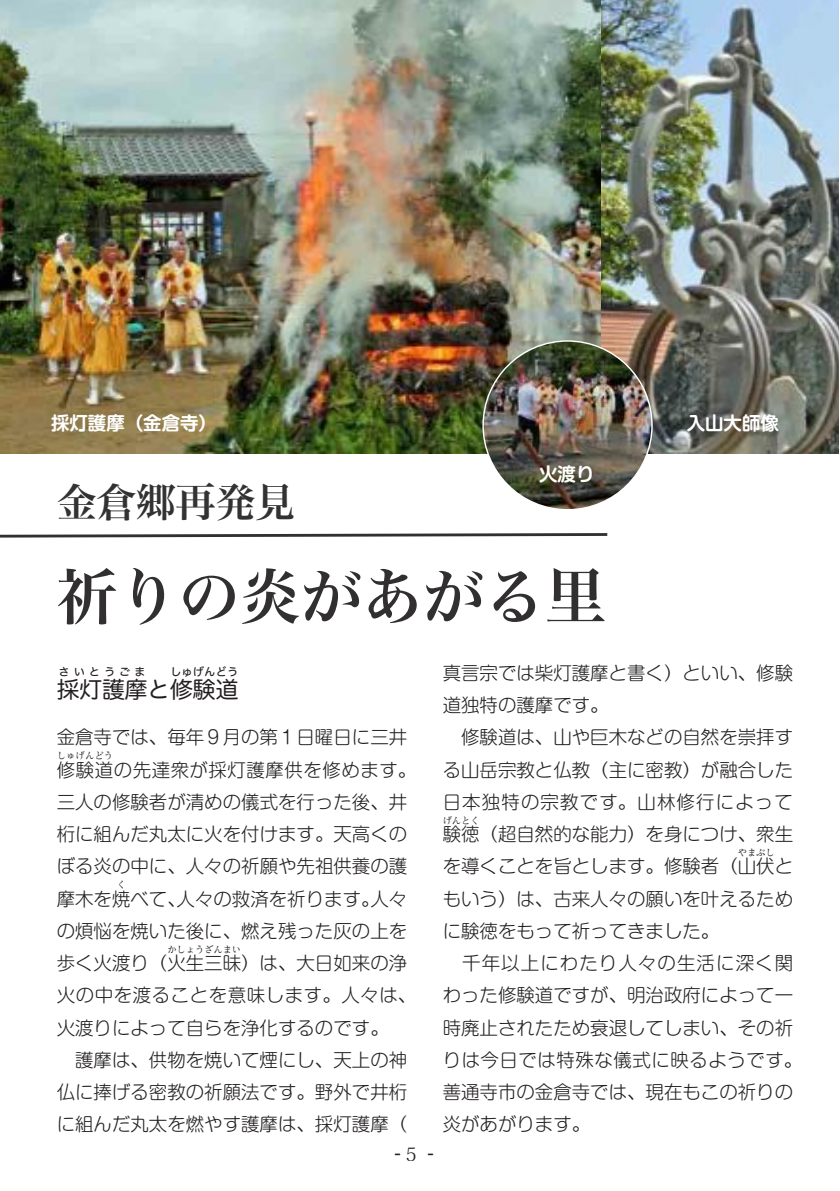
<style>
.page{position:relative;width:840px;height:1191px;background:#fff}
.page>*{position:absolute;margin:0;border:0;box-sizing:border-box;transform-origin:0 0}
.t1{font:61px "Hira Min Pro N W6";color:#312f30}
.t2{font:39.6px "Hira Min Pro N W6";color:#333233}
.t3{font:22.6px "Hira Maru Pro W4";color:#231f20}
.t4{font:300 18.4px/32.2px "Shin M Go Pro";color:#231f20}
.t5{font:300 18.4px/32.2px "Shin M Go Pro";letter-spacing:.03em;color:#231f20}
.t6{font:700 18.4px "Shin M Go Pro De";color:#fff}
.t7{font:500 18.4px "Koz Go Pro";color:#231f20}
.t8{font:18.4px "Koz Min Pro";color:#231f20}
.t9{font:11.4px "Hira Maru Pro W4";letter-spacing:.165em;color:#231f20}
.t10{font:300 9.2px "Shin M Go Pro";color:#231f20}
</style>
<div class="page">
<img style="left:0;top:1px;width:838px;height:453px">
<svg style="left:0;top:533px;width:608px;height:5px"></svg>
<img style="left:483px;top:341px;width:168px;height:169px;border-radius:84px">
<p class="t6" style="left:51px;top:408px;width:167px">採灯護摩（金倉寺）</p>
<p class="t6" style="left:686px;top:408px;width:94px">入山大師像</p>
<h2 class="t2" style="left:57px;top:467px;width:240px">金倉郷再発見</h2>
<p class="t6" style="left:539px;top:459px;width:57px">火渡り</p>
<h1 class="t1" style="left:57px;top:542px;width:550px">祈りの炎があがる里</h1>
<p class="t9" style="left:59px;top:662px;width:88px">さいとうごま</p>
<p class="t9" style="left:170px;top:662px;width:70px">しゅげんどう</p>
<p class="t3" style="left:57px;top:669px;width:183px">採灯護摩と修験道</p>
<p class="t5" style="left:57px;top:719px;width:361px">金倉寺では、毎年９月の第１日曜日に三井修験道の先達衆が採灯護摩供を修めます。</p>
<p class="t10" style="left:57px;top:748px;width:58px">しゅげんどう</p>
<p class="t4" style="left:57px;top:783px;width:352px;text-align:justify">三人の修験者が清めの儀式を行った後、井桁に組んだ丸太に火を付けます。天高くのぼる炎の中に、人々の祈願や先祖供養の護摩木を焼べて、人々の救済を祈ります。人々</p>
<p class="t10" style="left:117px;top:877px;width:11px">く</p>
<p class="t4" style="left:57px;top:912px;width:352px">の煩悩を焼いた後に、燃え残った灰の上を歩く火渡り（火生三昧）は、大日如来の浄</p>
<p class="t10" style="left:167px;top:942px;width:75px">かしょうざんまい</p>
<p class="t4" style="left:57px;top:977px;width:361px">火の中を渡ることを意味します。人々は、火渡りによって自らを浄化するのです。<br>　護摩は、供物を焼いて煙にし、天上の神仏に捧げる密教の祈願法です。野外で井桁に組んだ丸太を燃やす護摩は、採灯護摩（</p>
<p class="t8" style="left:401px;top:1140px;width:20px">５</p>
<p class="t7" style="left:394px;top:1141px;width:41px">- 　 -</p>
<p class="t4" style="left:442px;top:654px;width:352px">真言宗では柴灯護摩と書く）といい、修験道独特の護摩です。<br>　修験道は、山や巨木などの自然を崇拝する山岳宗教と仏教（主に密教）が融合した日本独特の宗教です。山林修行によって験徳（超自然的な能力）を身につけ、衆生</p>
<p class="t10" style="left:442px;top:813px;width:38px">げんとく</p>
<p class="t4" style="left:442px;top:848px;width:352px">を導くことを旨とします。修験者（山伏と</p>
<p class="t10" style="left:737px;top:845px;width:38px">やまぶし</p>
<p class="t4" style="left:442px;top:880px;width:361px">もいう）は、古来人々の願いを叶えるために験徳をもって祈ってきました。<br>　千年以上にわたり人々の生活に深く関わった修験道ですが、明治政府によって一時廃止されたため衰退してしまい、その祈りは今日では特殊な儀式に映るようです。善通寺市の金倉寺では、現在もこの祈りの炎があがります。</p>
</div>
